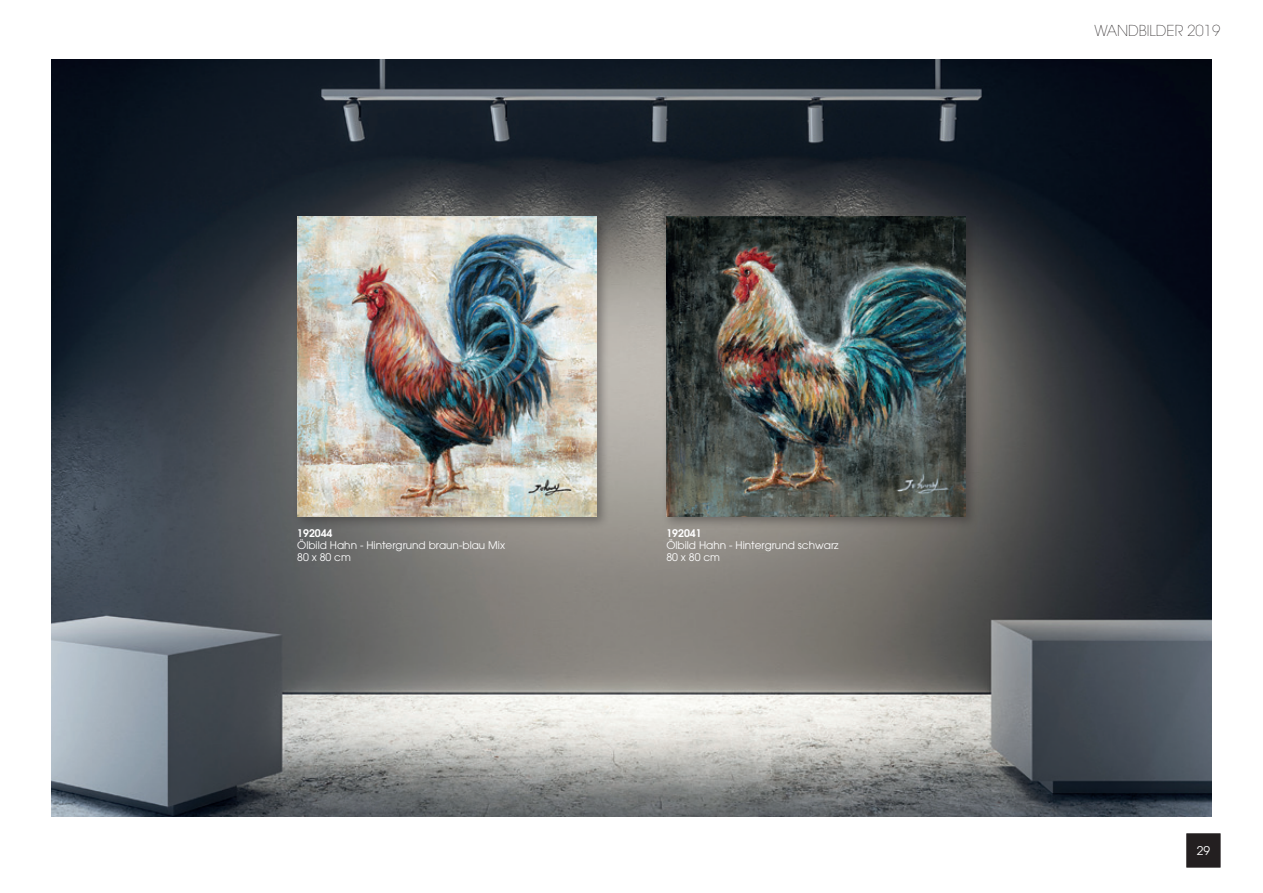
<style>
.page{position:relative;width:1263px;height:893px;background:#fff}
.page>*{position:absolute;margin:0;border:0;box-sizing:border-box;transform-origin:0 0}
.t1{font:200 15px "Avant Garde LT";color:#231f20}
.t2{font:12px "Avant Garde LT";color:#fff}
.t3{font:10.5px/12px "Avant Garde LT";color:#fff}
.t4{font:600 10.5px "Avant Garde LT";color:#fff}
</style>
<div class="page">
<img style="left:51px;top:60px;width:1161px;height:756px">
<div style="left:292px;top:212px;width:318px;height:318px;background:#231f20;opacity:.4"></div>
<img style="left:297px;top:217px;width:300px;height:299px">
<div style="left:662px;top:212px;width:317px;height:318px;background:#231f20;opacity:.4"></div>
<img style="left:666px;top:217px;width:300px;height:299px">
<div style="left:1186px;top:833px;width:34px;height:34px;background:#231f20;border:1px solid #231f20"></div>
<p class="t4" style="left:297px;top:527px;width:37px">192044</p>
<p class="t3" style="left:297px;top:540px;width:209px">Ölbild Hahn - Hintergrund braun-blau Mix<br>80 x 80 cm</p>
<p class="t4" style="left:666px;top:527px;width:37px">192041</p>
<p class="t3" style="left:666px;top:540px;width:174px">Ölbild Hahn - Hintergrund schwarz<br>80 x 80 cm</p>
<h1 class="t1" style="left:1094px;top:21px;width:128px">WANDBILDER 2019</h1>
<p class="t2" style="left:1197px;top:844px;width:15px">29</p>
</div>
